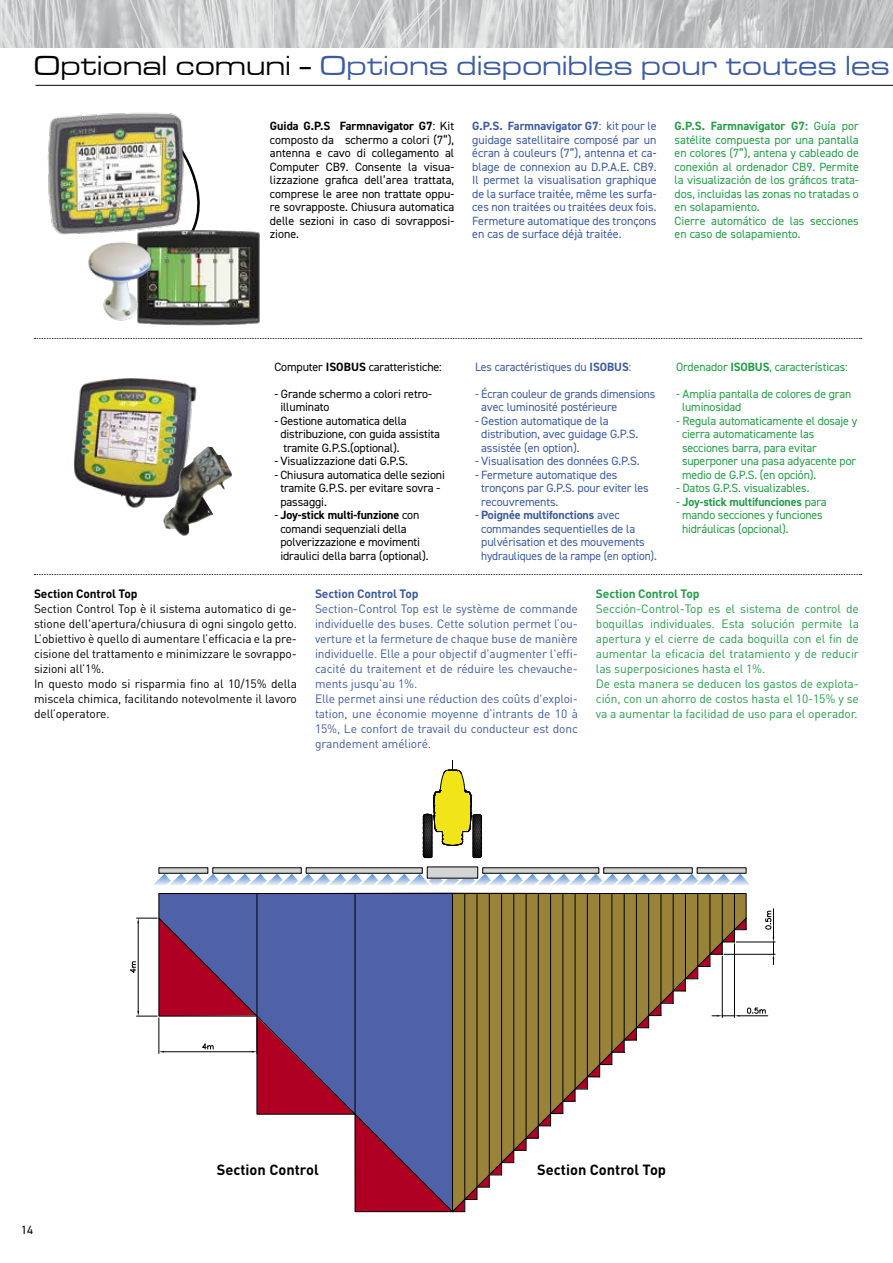
<style>
.page{position:relative;width:893px;height:1263px;background:#fff}
.page>*{position:absolute;margin:0;border:0;box-sizing:border-box;transform-origin:0 0}
.t1{font:500 expanded 28.5px "Microgramma Com";letter-spacing:.04em;color:#3c5ba3}
.t2{font:700 14.55px "DIN";color:#000}
.t3{font:12px/13.5px "DIN2014";letter-spacing:-.01em;color:#3c5ba3}
.t4{font:12px/13.5px "DIN2014";letter-spacing:-.01em;color:#000}
.t5{font:12px/13.5px "DIN2014";letter-spacing:-.01em;color:#239e46}
.t6{font:12px/15px "DIN";letter-spacing:-.01em;color:#3c5ba3}
.t7{font:12px/15px "DIN";letter-spacing:-.01em;color:#239e46}
.t8{font:12px/15px "DIN";letter-spacing:-.01em;color:#000}
.t9{font:700 12px "DIN";letter-spacing:-.01em;color:#000}
.t10{font:700 12px "DIN";letter-spacing:-.01em;color:#3c5ba3}
.t11{font:700 12px "DIN";letter-spacing:-.01em;color:#239e46}
.s1{color:#000}
.s2{font-weight:700}
</style>
<div class="page">
<svg style="left:189px;top:161px;width:11px;height:68px"></svg>
<hr style="left:36px;top:85px;width:857px;height:1px;background:#000">
<img style="left:0;top:0;width:893px;height:48px">
<img style="left:47px;top:113px;width:142px;height:122px">
<img style="left:154px;top:229px;width:106px;height:97px">
<img style="left:85px;top:216px;width:69px;height:109px">
<img style="left:73px;top:378px;width:126px;height:131px">
<img style="left:184px;top:447px;width:24px;height:21px">
<svg style="left:34px;top:338px;width:828px;height:1px"></svg>
<div style="left:427px;top:867px;width:51px;height:11px;background:#d4d4d4"></div>
<svg style="left:423px;top:760px;width:59px;height:98px"></svg>
<hr style="left:724px;top:954px;width:51px;height:1px;background:#000">
<hr style="left:736px;top:942px;width:39px;height:1px;background:#000">
<svg style="left:130px;top:869px;width:644px;height:343px"></svg>
<svg style="left:34px;top:574px;width:828px;height:1px"></svg>
<h1 class="t1" style="left:34px;top:47px;width:857px"><span class="s1">Optional comuni -</span> Options disponibles pour toutes les</h1>
<p class="t4" style="left:270px;top:119px;width:186px;text-align:justify"><span class="s2">Guida G.P.S Farmnavigator G7</span>: Kit composto da schermo a colori (7“), antenna e cavo di collegamento al Computer CB9. Consente la visua&shy;lizzazione grafica dell’area trattata, comprese le aree non trattate oppu&shy;re sovrapposte. Chiusura automatica delle sezioni in caso di sovrapposi&shy;zione.</p>
<p class="t3" style="left:472px;top:119px;width:186px;text-align:justify"><span class="s2">G.P.S. Farmnavigator G7</span>: kit pour le guidage satellitaire composé par un écran à couleurs (7”), antenna et ca&shy;blage de connexion au D.P.A.E. CB9.<br>Il permet la visualisation graphique de la surface traitée, même les surfa&shy;ces non traitées ou traitées deux fois.<br>Fermeture automatique des tronçons en cas de surface déjà traitée.</p>
<p class="t5" style="left:674px;top:119px;width:186px"><span class="s2">G.P.S. Farmnavigator G7:</span> Guía por satélite compuesta por una pantalla en colores (7”), antena y cableado de conexión al ordenador CB9. Permite la visualización de los gráficos trata&shy;dos, incluidas las zonas no tratadas o en solapamiento.<br>Cierre automático de las secciones en caso de solapamiento.</p>
<p class="t4" style="left:274px;top:360px;width:169px">Computer <span class="s2">ISOBUS</span> caratteristiche:</p>
<p class="t4" style="left:280px;top:387px;width:153px;text-indent:-6px">- Grande schermo a colori retro&shy;illuminato</p>
<p class="t4" style="left:280px;top:414px;width:161px;text-indent:-6px">- Gestione automatica della distribuzione, con guida assistita tramite G.P.S.(optional).</p>
<p class="t4" style="left:274px;top:454px;width:135px">- Visualizzazione dati G.P.S.</p>
<p class="t4" style="left:280px;top:468px;width:166px;text-indent:-6px">- Chiusura automatica delle sezioni tramite G.P.S. per evitare sovra - passaggi.</p>
<p class="t4" style="left:280px;top:508px;width:150px;text-indent:-6px">- <span class="s2">Joy-stick multi-funzione</span> con comandi sequenziali della polverizzazione e movimenti idraulici della barra (optional).</p>
<p class="t3" style="left:475px;top:360px;width:158px">Les caractéristiques du <span class="s2">ISOBUS</span>:</p>
<p class="t3" style="left:481px;top:387px;width:175px;text-indent:-6px">- Écran couleur de grands dimensions avec luminosité postérieure</p>
<p class="t3" style="left:481px;top:414px;width:159px;text-indent:-6px">- Gestion automatique de la distribution, avec guidage G.P.S. assistée (en option).</p>
<p class="t3" style="left:475px;top:454px;width:166px">- Visualisation des données G.P.S.</p>
<p class="t3" style="left:481px;top:468px;width:169px;text-indent:-6px">- Fermeture automatique des tronçons par G.P.S. pour eviter les recouvrements.</p>
<p class="t3" style="left:481px;top:508px;width:177px;text-indent:-6px">- <span class="s2">Poignée multifonctions</span> avec commandes sequentielles de la pulvérisation et des mouvements hydrauliques de la rampe (en option).</p>
<p class="t5" style="left:676px;top:360px;width:173px">Ordenador <span class="s2">ISOBUS</span>, características:</p>
<p class="t5" style="left:682px;top:387px;width:171px;text-indent:-6px">- Amplia pantalla de colores de gran luminosidad</p>
<p class="t5" style="left:682px;top:414px;width:177px;text-indent:-6px">- Regula automaticamente el dosaje y cierra automaticamente las secciones barra, para evitar superponer una pasa adyacente por medio de G.P.S. (en opción).</p>
<p class="t5" style="left:676px;top:481px;width:135px">- Datos G.P.S. visualizables.</p>
<p class="t5" style="left:682px;top:495px;width:146px;text-indent:-6px">- <span class="s2">Joy-stick multifunciones</span> para mando secciones y funciones hidráulicas (opcional).</p>
<p class="t9" style="left:34px;top:585px;width:105px">Section Control Top</p>
<p class="t8" style="left:34px;top:601px;width:264px">Section Control Top è il sistema automatico di ge&shy;stione dell'apertura/chiusura di ogni singolo getto.<br>L’obiettivo è quello di aumentare l’efficacia e la pre&shy;cisione del trattamento e minimizzare le sovrappo&shy;sizioni all’1%.<br>In questo modo si risparmia fino al 10/15% della miscela chimica, facilitando notevolmente il lavoro dell’operatore.</p>
<p class="t10" style="left:315px;top:585px;width:105px">Section Control Top</p>
<p class="t6" style="left:315px;top:601px;width:264px">Section-Control Top est le système de commande individuelle des buses. Cette solution permet l’ou&shy;verture et la fermeture de chaque buse de manière individuelle. Elle a pour objectif d'augmenter l'effi&shy;cacité du traitement et de réduire les chevauche&shy;ments jusqu’au 1%.<br>Elle permet ainsi une réduction des coûts d'exploi&shy;tation, une économie moyenne d’intrants de 10 à 15%, Le confort de travail du conducteur est donc grandement amélioré.</p>
<p class="t11" style="left:596px;top:585px;width:105px">Section Control Top</p>
<p class="t7" style="left:596px;top:601px;width:264px">Sección-Control-Top es el sistema de control de boquillas individuales. Esta solución permite la apertura y el cierre de cada boquilla con el fin de aumentar la eficacia del tratamiento y de reducir las superposiciones hasta el 1%.<br>De esta manera se deducen los gastos de explota&shy;ción, con un ahorro de costos hasta el 10-15% y se va a aumentar la facilidad de uso para el operador.</p>
<p class="t4" style="left:21px;top:1222px;width:13px">14</p>
<p class="t2" style="left:217px;top:1160px;width:103px">Section Control</p>
<p class="t2" style="left:537px;top:1160px;width:130px">Section Control Top</p>
</div>
